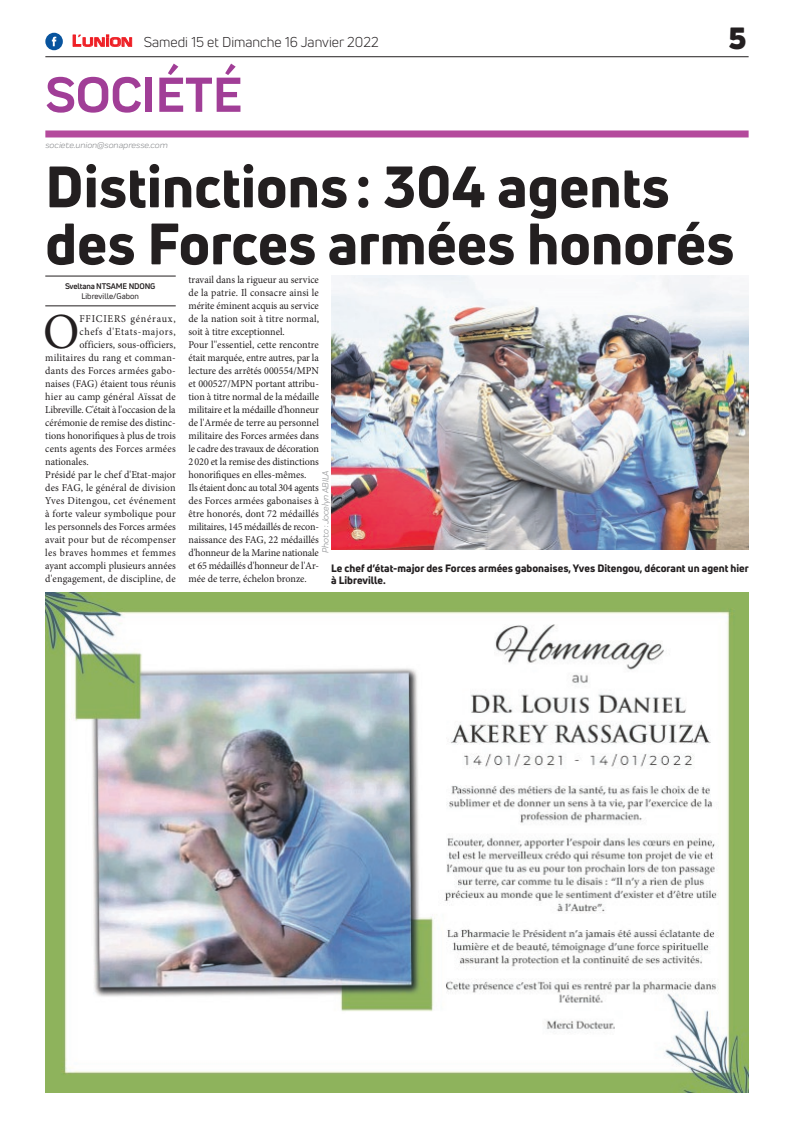
<style>
.page{position:relative;width:794px;height:1129px;background:#fff}
.page>*{position:absolute;margin:0;border:0;box-sizing:border-box;transform-origin:0 0}
.t1{font:800 57px/57px "Uni Neue";color:#231f20}
.t2{font:700 51px "Praktika";color:#a13e97}
.t3{font:50.5px "Minion Pro";color:#231f20;scale:.96 1}
.t4{font:900 30px "Uni Neue";color:#231f20}
.t5{font:14px "Uni Neue";color:#231f20}
.t6{font:10.5px/13px "Minion Pro";color:#231f20;scale:.96 1}
.t7{font:10.5px "Minion Pro";letter-spacing:.02em;color:#231f20;scale:.96 1}
.t8{font:800 10.5px/12.6px "Uni Neue";color:#231f20}
.t9{font:10.5px "Minion Pro";letter-spacing:.025em;color:#231f20;scale:.96 1}
.t10{font:10.5px "Minion Pro";letter-spacing:-.02em;color:#231f20;scale:.96 1}
.t11{font:10.5px "Minion Pro";letter-spacing:.03em;color:#231f20;scale:.96 1}
.t12{font:10.5px "Minion Pro";letter-spacing:.04em;color:#231f20;scale:.96 1}
.t13{font:10.5px "Minion Pro";letter-spacing:.06em;color:#231f20;scale:.96 1}
.t14{font:10.5px "Minion Pro";letter-spacing:.075em;color:#231f20;scale:.96 1}
.t15{font:italic 9px "Praktika";color:#818386}
.t16{font:700 8px "Uni Neue";letter-spacing:-.02em;color:#231f20}
.t17{font:8px "Uni Neue";color:#231f20}
.s1{font-family:"Eurostile";font-weight:600;font-size:15px;color:#ee1d23}
.s2{font-family:"Eurostile";font-weight:600;font-size:11.4px;color:#ee1d23}
</style>
<div class="page">
<hr style="left:45px;top:56px;width:703px;height:1px;background:#231f20">
<div style="left:45px;top:130px;width:703px;height:7px;background:#b44a9c"></div>
<svg style="left:72px;top:34px;width:60px;height:13px"></svg>
<div style="left:45px;top:33px;width:18px;height:17px;background:#08549e;border-radius:50%"></div>
<svg style="left:52px;top:37px;width:4px;height:9px"></svg>
<img style="left:45px;top:592px;width:703px;height:499px">
<hr style="left:45px;top:305px;width:131px;height:1px;background:#231f20">
<hr style="left:45px;top:276px;width:131px;height:1px;background:#231f20">
<img style="left:331px;top:275px;width:417px;height:274px">
<h3 class="t5" style="left:72px;top:33px;width:308px"><span class="s1">L</span><span class="s2">UNION</span> Samedi 15 et Dimanche 16 Janvier 2022</h3>
<h2 class="t2" style="left:45px;top:54px;width:198px">SOCIÉTÉ</h2>
<p class="t15" style="left:45px;top:139px;width:124px">societe.union@sonapresse.com</p>
<h3 class="t4" style="left:728px;top:17px;width:19px">5</h3>
<h1 class="t1" style="left:45px;top:157px;width:690px">Distinctions : 304 agents des Forces armées honorés</h1>
<p class="t16" style="left:65px;top:281px;width:92px">Sveltana NTSAME NDONG</p>
<p class="t17" style="left:81px;top:291px;width:59px">Libreville/Gabon</p>
<p class="t6" style="left:188px;top:273px;width:137px">travail dans la rigueur au service de la patrie. Il consacre ainsi le mérite éminent acquis au service de la nation soit à titre normal, soit à titre exceptionnel.<br>Pour l''essentiel, cette rencontre était marquée, entre autres, par la lecture des arrêtés 000554/MPN et 000527/MPN portant attribu&shy;tion à titre normal de la médaille militaire et la médaille d'honneur de l'Armée de terre au personnel militaire des Forces armées dans le cadre des travaux de décoration<br>2020 et la remise des distinctions honorifiques en elles-mêmes.<br>Ils étaient donc au total 304 agents des Forces armées gabonaises à être honorés, dont 72 médaillés militaires, 145 médaillés de recon&shy;naissance des FAG, 22 médaillés d'honneur de la Marine nationale et 65 médaillés d'honneur de l'Ar&shy;mée de terre, échelon bronze.</p>
<h3 class="t3" style="left:43px;top:298px;width:39px">O</h3>
<p class="t14" style="left:79px;top:312px;width:102px">FFICIERS généraux,</p>
<p class="t13" style="left:79px;top:325px;width:102px">chefs d'Etats-majors,</p>
<p class="t6" style="left:79px;top:338px;width:102px">officiers, sous-officiers,</p>
<p class="t9" style="left:45px;top:351px;width:137px">militaires du rang et comman-</p>
<p class="t9" style="left:45px;top:364px;width:137px">dants des Forces armées gabo-</p>
<p class="t6" style="left:45px;top:377px;width:137px">naises (FAG) étaient tous réunis</p>
<p class="t7" style="left:45px;top:390px;width:137px">hier au camp général Aïssat de</p>
<p class="t10" style="left:45px;top:403px;width:137px">Libreville. C'était à l'occasion de la</p>
<p class="t6" style="left:45px;top:416px;width:137px">cérémonie de remise des distinc-</p>
<p class="t6" style="left:45px;top:429px;width:137px">tions honorifiques à plus de trois</p>
<p class="t7" style="left:45px;top:442px;width:137px">cents agents des Forces armées</p>
<p class="t6" style="left:45px;top:455px;width:47px">nationales.</p>
<p class="t6" style="left:45px;top:468px;width:137px">Présidé par le chef d'Etat-major</p>
<p class="t6" style="left:45px;top:481px;width:137px">des FAG, le général de division</p>
<p class="t11" style="left:45px;top:494px;width:137px">Yves Ditengou, cet événement</p>
<p class="t7" style="left:45px;top:507px;width:137px">à forte valeur symbolique pour</p>
<p class="t6" style="left:45px;top:520px;width:137px">les personnels des Forces armées</p>
<p class="t7" style="left:45px;top:533px;width:137px">avait pour but de récompenser</p>
<p class="t12" style="left:45px;top:546px;width:137px">les braves hommes et femmes</p>
<p class="t6" style="left:45px;top:559px;width:137px">ayant accompli plusieurs années</p>
<p class="t6" style="left:45px;top:572px;width:137px">d'engagement, de discipline, de</p>
<p class="t15" style="left:319px;top:552px;width:84px;rotate:-90deg">Photo : Jocelyn ABILA</p>
<p class="t8" style="left:331px;top:561px;width:419px">Le chef d’état-major des Forces armées gabonaises, Yves Ditengou, décorant un agent hier à Libreville.</p>
</div>
